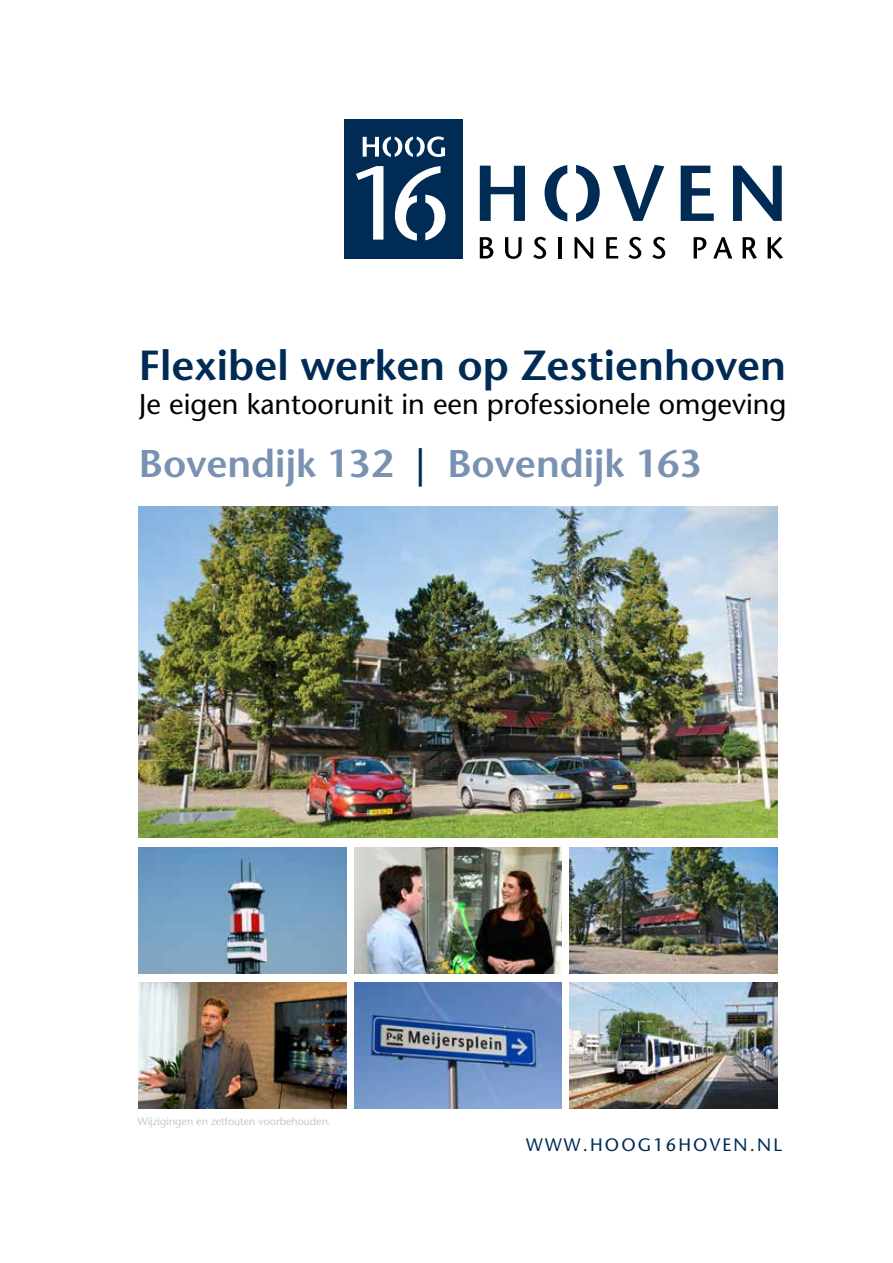
<style>
.page{position:relative;width:893px;height:1263px;background:#fff}
.page>*{position:absolute;margin:0;border:0;box-sizing:border-box;transform-origin:0 0}
.t1{font:600 42px "Stone Sans Std";color:#002b54}
.t2{font:600 38.55px "Stone Sans Std";color:#7992b1}
.t3{font:500 28.5px "Stone Sans Std";color:#000}
.t4{font:500 18px "Stone Sans Std";letter-spacing:.12em;color:#002b54}
.t5{font:500 10.65px "Stone Sans Std";color:#c7c8ca}
.s1{color:#002b54}
</style>
<div class="page">
<svg style="left:480px;top:237px;width:13px;height:21px"></svg>
<svg style="left:505px;top:237px;width:17px;height:22px"></svg>
<svg style="left:533px;top:237px;width:13px;height:22px"></svg>
<hr style="left:558px;top:237px;width:4px;height:21px;background:#000">
<svg style="left:574px;top:237px;width:19px;height:21px"></svg>
<svg style="left:606px;top:237px;width:12px;height:21px"></svg>
<svg style="left:628px;top:237px;width:13px;height:22px"></svg>
<svg style="left:652px;top:237px;width:13px;height:22px"></svg>
<svg style="left:694px;top:237px;width:12px;height:21px"></svg>
<svg style="left:713px;top:237px;width:19px;height:21px"></svg>
<svg style="left:743px;top:237px;width:14px;height:22px"></svg>
<svg style="left:768px;top:237px;width:15px;height:22px"></svg>
<svg style="left:613px;top:165px;width:51px;height:56px"></svg>
<svg style="left:681px;top:166px;width:33px;height:55px"></svg>
<svg style="left:733px;top:166px;width:49px;height:55px"></svg>
<svg style="left:480px;top:166px;width:45px;height:55px"></svg>
<svg style="left:545px;top:165px;width:22px;height:56px"></svg>
<svg style="left:576px;top:165px;width:24px;height:57px"></svg>
<div style="left:344px;top:119px;width:119px;height:140px;background:#002b54"></div>
<svg style="left:356px;top:166px;width:27px;height:74px"></svg>
<svg style="left:395px;top:166px;width:51px;height:75px"></svg>
<svg style="left:363px;top:136px;width:82px;height:21px"></svg>
<img style="left:139px;top:506px;width:638px;height:332px">
<img style="left:139px;top:847px;width:207px;height:127px">
<img style="left:570px;top:847px;width:207px;height:127px">
<img style="left:354px;top:847px;width:208px;height:127px">
<img style="left:354px;top:982px;width:208px;height:127px">
<img style="left:139px;top:982px;width:207px;height:127px">
<img style="left:570px;top:982px;width:207px;height:127px">
<h1 class="t1" style="left:139px;top:340px;width:649px">Flexibel werken op Zestienhoven</h1>
<p class="t3" style="left:139px;top:387px;width:649px">Je eigen kantoorunit in een professionele omgeving</p>
<h2 class="t2" style="left:139px;top:440px;width:564px">Bovendijk 132 <span class="s1">|</span> Bovendijk 163</h2>
<p class="t5" style="left:138px;top:1115px;width:195px">Wijzigingen en zetfouten voorbehouden.</p>
<p class="t4" style="left:526px;top:1134px;width:257px">WWW.HOOG16HOVEN.NL</p>
</div>
